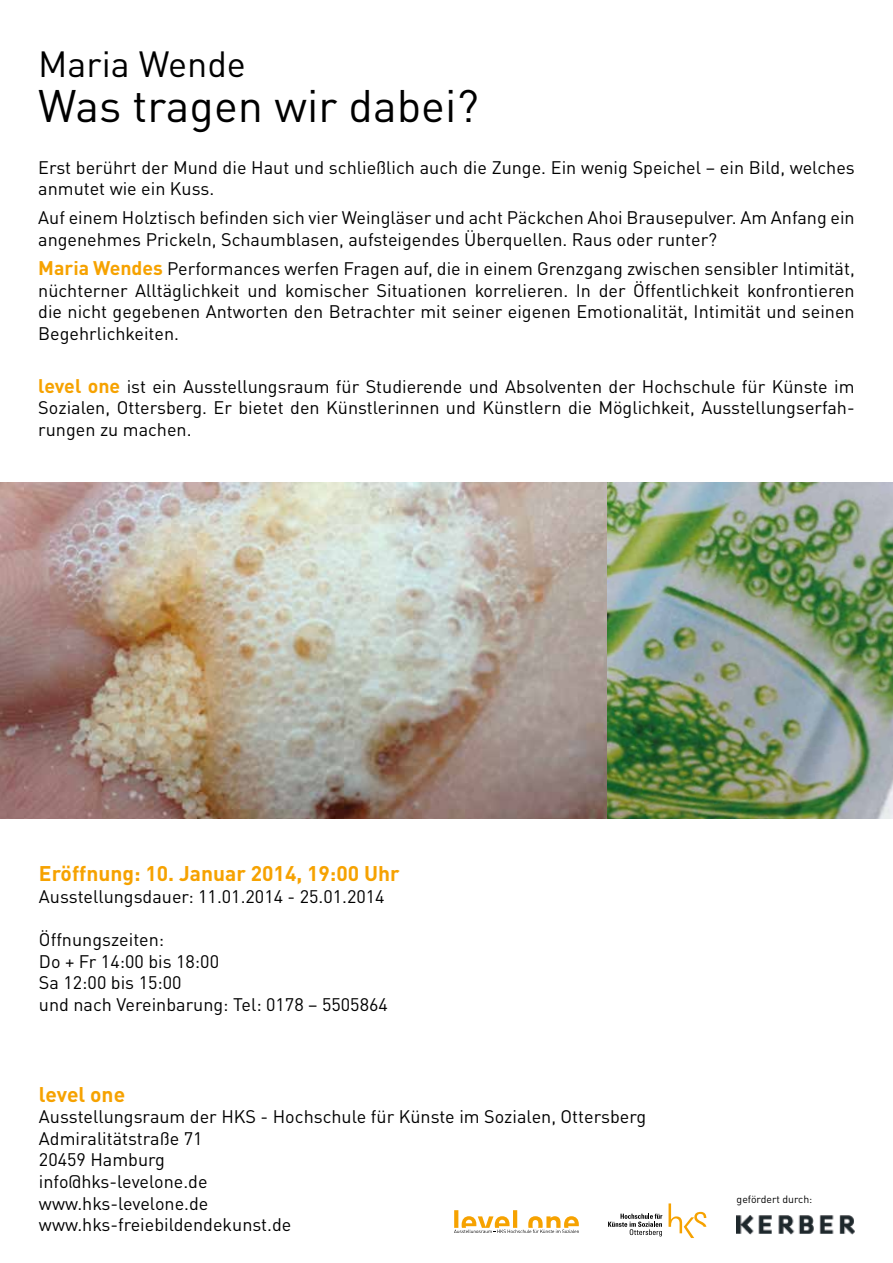
<style>
.page{position:relative;width:893px;height:1263px;background:#fff}
.page>*{position:absolute;margin:0;border:0;box-sizing:border-box;transform-origin:0 0}
.t1{font:45px "DINOT";color:#000}
.t2{font:36px "DINOT";color:#000}
.t3{font:700 21px "DINOT";color:#f6a200}
.t4{font:18px/21.6px "DINOT";color:#000}
.t5{font:10.5px "DINOT";color:#000}
.s1{font-weight:700;font-size:19.5px;color:#f6a200}
</style>
<div class="page">
<img style="left:737px;top:1215px;width:118px;height:19px">
<svg style="left:668px;top:1203px;width:38px;height:35px"></svg>
<svg style="left:608px;top:1213px;width:54px;height:23px"></svg>
<svg style="left:454px;top:1210px;width:125px;height:23px"></svg>
<img style="left:607px;top:483px;width:286px;height:336px">
<img style="left:0;top:483px;width:607px;height:336px">
<h2 class="t2" style="left:38px;top:42px;width:209px">Maria Wende</h2>
<h1 class="t1" style="left:38px;top:78px;width:442px">Was tragen wir dabei?</h1>
<p class="t4" style="left:38px;top:156px;width:818px">Erst berührt der Mund die Haut und schließlich auch die Zunge. Ein wenig Speichel – ein Bild, welches anmutet wie ein Kuss.</p>
<p class="t4" style="left:38px;top:207px;width:818px">Auf einem Holztisch befinden sich vier Weingläser und acht Päckchen Ahoi Brausepulver. Am Anfang ein angenehmes Prickeln, Schaumblasen, aufsteigendes Überquellen. Raus oder runter?</p>
<p class="t4" style="left:38px;top:257px;width:818px;text-align:justify"><span class="s1">Maria Wendes</span> Performances werfen Fragen auf, die in einem Grenzgang zwischen sensibler Intimität, nüchterner Alltäglichkeit und komischer Situationen korrelieren. In der Öffentlichkeit konfrontieren die nicht gegebenen Antworten den Betrachter mit seiner eigenen Emotionalität, Intimität und seinen Begehrlichkeiten.</p>
<p class="t4" style="left:38px;top:375px;width:818px;text-align:justify"><span class="s1">level one</span> ist ein Ausstellungsraum für Studierende und Absolventen der Hochschule für Künste im Sozialen, Ottersberg. Er bietet den Künstlerinnen und Künstlern die Möglichkeit, Ausstellungserfah&shy;rungen zu machen.</p>
<p class="t3" style="left:39px;top:860px;width:362px">Eröffnung: 10. Januar 2014, 19:00 Uhr</p>
<p class="t4" style="left:39px;top:885px;width:347px">Ausstellungsdauer: 11.01.2014 - 25.01.2014</p>
<p class="t4" style="left:39px;top:929px;width:350px">Öffnungszeiten:<br>Do + Fr 14:00 bis 18:00<br>Sa 12:00 bis 15:00<br>und nach Vereinbarung: Tel: 0178 – 5505864</p>
<p class="t3" style="left:39px;top:1080px;width:88px">level one</p>
<p class="t4" style="left:39px;top:1105px;width:609px">Ausstellungsraum der HKS - Hochschule für Künste im Sozialen, Ottersberg<br>Admiralitätstraße 71<br>20459 Hamburg<br>info@hks-levelone.de<br>www.hks-levelone.de<br>www.hks-freiebildendekunst.de</p>
<p class="t5" style="left:737px;top:1193px;width:77px">gefördert durch:</p>
</div>
